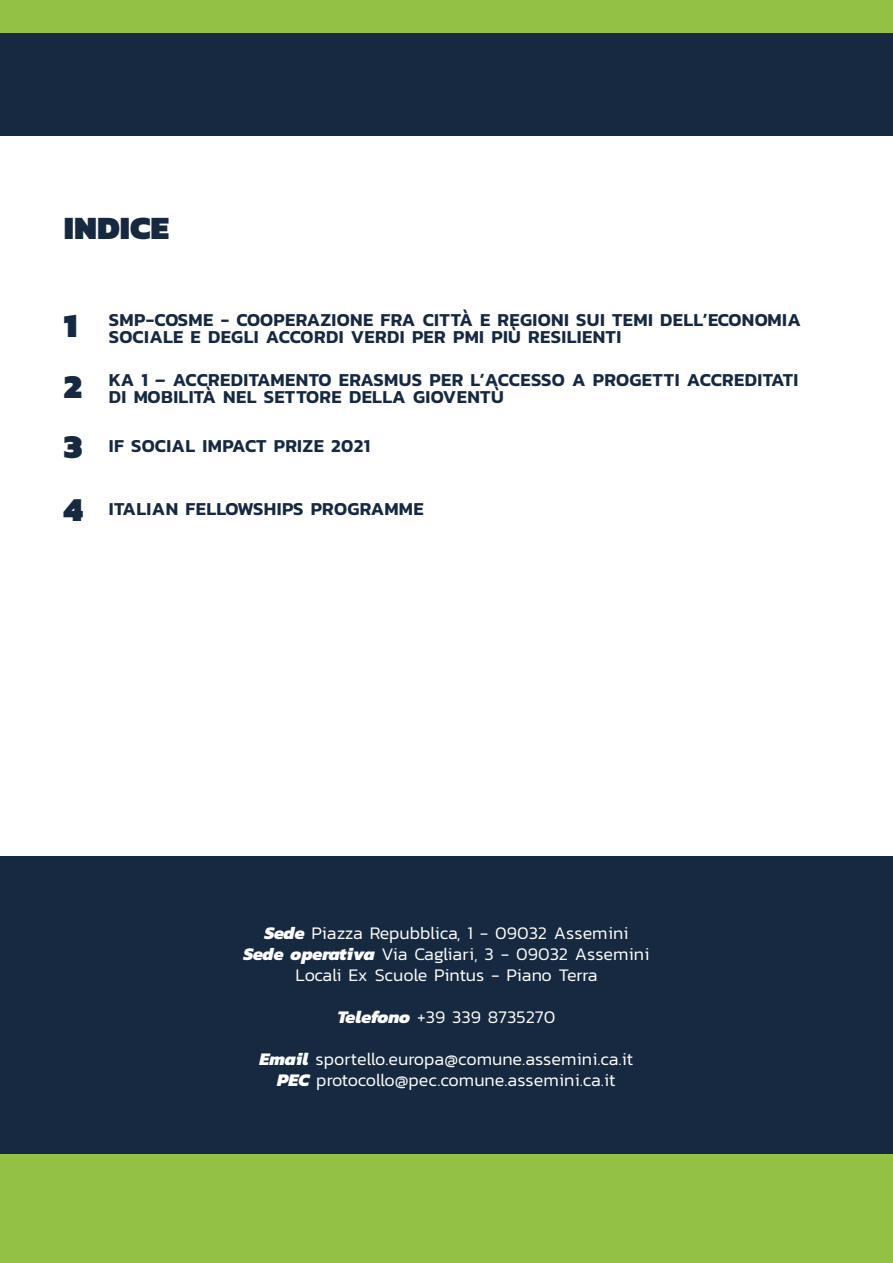
<style>
.page{position:relative;width:893px;height:1263px;background:#fff}
.page>*{position:absolute;margin:0;border:0;box-sizing:border-box;transform-origin:0 0}
.t1{font:900 33px "Kanit";color:#162941}
.t2{font:600 18.6px/17px "Kanit";letter-spacing:.02em;color:#162941}
.t3{font:300 18px/21px "Kanit";color:#fff;text-align:center}
.s1{font-weight:900;font-size:34.05px}
.s2{font-weight:800;font-style:italic}
</style>
<div class="page">
<div style="left:0;top:1154px;width:893px;height:109px;background:#92c145"></div>
<div style="left:0;top:856px;width:893px;height:298px;background:#162941"></div>
<div style="left:0;top:0;width:893px;height:74px;background:#92c145"></div>
<div style="left:0;top:34px;width:893px;height:102px;background:#162941"></div>
<h1 class="t1" style="left:64px;top:200px;width:107px">INDICE</h1>
<p class="t2" style="left:64px;top:311px;width:739px;text-indent:45px">SMP-COSME - COOPERAZIONE FRA CITTÀ E REGIONI SUI TEMI DELL’ECONOMIA<br><sup>1</sup> SOCIALE E DEGLI ACCORDI VERDI PER PMI PIÙ RESILIENTI</p>
<p class="t2" style="left:64px;top:371px;width:736px;text-indent:45px">KA 1 – ACCREDITAMENTO ERASMUS PER L’ACCESSO A PROGETTI ACCREDITATI<br><sup>2</sup> DI MOBILITÀ NEL SETTORE DELLA GIOVENTÙ</p>
<p class="t2" style="left:64px;top:437px;width:308px"><span class="s1">3</span> IF SOCIAL IMPACT PRIZE 2021</p>
<p class="t2" style="left:64px;top:500px;width:362px"><span class="s1">4</span> ITALIAN FELLOWSHIPS PROGRAMME</p>
<p class="t3" style="left:243px;top:922px;width:408px"><span class="s2">Sede</span> Piazza Repubblica, 1 - 09032 Assemini<br><span class="s2">Sede operativa</span> Via Cagliari, 3 - 09032 Assemini<br>Locali Ex Scuole Pintus - Piano Terra</p>
<p class="t3" style="left:338px;top:1006px;width:219px"><span class="s2">Telefono</span> +39 339 8735270</p>
<p class="t3" style="left:260px;top:1048px;width:375px"><span class="s2">Email</span> sportello.europa@comune.assemini.ca.it<br><span class="s2">PEC</span> protocollo@pec.comune.assemini.ca.it</p>
</div>
